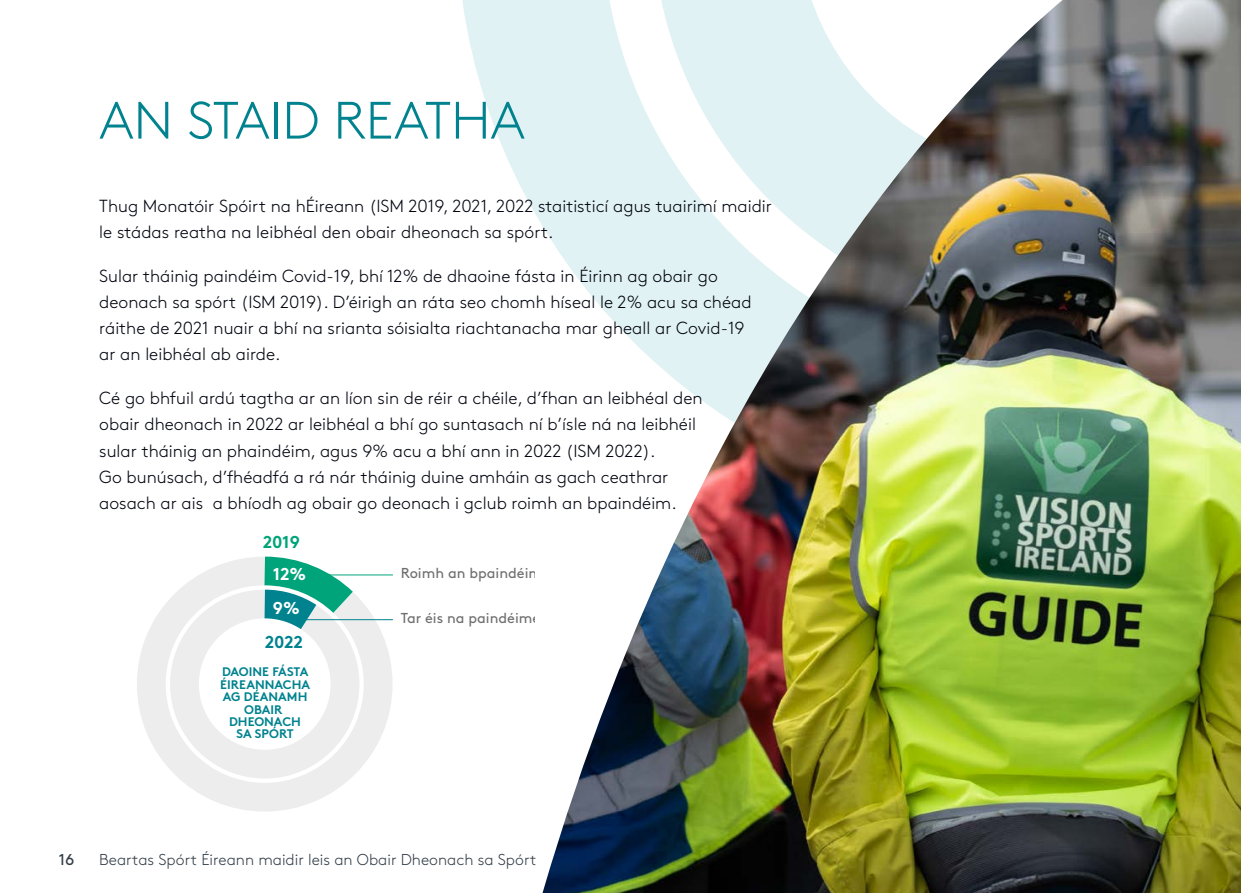
<style>
.page{position:relative;width:1241px;height:893px;background:#fff}
.page>*{position:absolute;margin:0;border:0;box-sizing:border-box;transform-origin:0 0}
.t1{font:300 52.5px "Brown Std";color:#00838f}
.t2{font:300 17.5px/26.2px "Brown Std";color:#00030f}
.t3{font:700 17.32px/33.9px "Brown Std";color:#fff}
.t4{font:700 17.32px "Brown Std";color:#00a47a}
.t5{font:700 17.32px "Brown Std";color:#00838f}
.t6{font:300 15.75px "Brown Std";color:#323e48}
.t7{font:15.75px "Brown Std";color:#323e48}
.t8{font:14.35px "Brown Std";color:#706f6f}
.t9{font:700 12.42px/12.4px "Brown Std";color:#00838f;text-align:center}
</style>
<div class="page">
<svg style="left:462px;top:0;width:72px;height:211px;fill:#e1f2f4"></svg>
<img style="left:542px;top:0;width:698px;height:893px">
<svg style="left:137px;top:560px;width:256px;height:252px"></svg>
<svg style="left:156px;top:575px;width:218px;height:218px"></svg>
<svg style="left:236px;top:556px;width:148px;height:101px"></svg>
<hr style="left:325px;top:575px;width:68px;height:1px;background:#00a47a">
<hr style="left:302px;top:619px;width:91px;height:1px;background:#00838f">
<p class="t1" style="left:99px;top:91px;width:427px">AN STAID REATHA</p>
<p class="t2" style="left:99px;top:193px;width:674px">Thug Monatóir Spóirt na hÉireann (ISM 2019, 2021, 2022 staitisticí agus tuairimí maidir le stádas reatha na leibhéal den obair dheonach sa spórt.</p>
<p class="t2" style="left:99px;top:263px;width:653px">Sular tháinig paindéim Covid-19, bhí 12% de dhaoine fásta in Éirinn ag obair go deonach sa spórt (ISM 2019). D’éirigh an ráta seo chomh híseal le 2% acu sa chéad ráithe de 2021 nuair a bhí na srianta sóisialta riachtanacha mar gheall ar Covid-19</p>
<p class="t2" style="left:99px;top:341px;width:183px">ar an leibhéal ab airde.</p>
<p class="t2" style="left:99px;top:385px;width:604px">Cé go bhfuil ardú tagtha ar an líon sin de réir a chéile, d’fhan an leibhéal den</p>
<p class="t2" style="left:99px;top:411px;width:598px">obair dheonach in 2022 ar leibhéal a bhí go suntasach ní b’ísle ná na leibhéil</p>
<p class="t2" style="left:99px;top:438px;width:557px">sular tháinig an phaindéim, agus 9% acu a bhí ann in 2022 (ISM 2022).</p>
<p class="t2" style="left:99px;top:464px;width:570px">Go bunúsach, d’fhéadfá a rá nár tháinig duine amháin as gach ceathrar</p>
<p class="t2" style="left:99px;top:490px;width:579px">aosach ar ais a bhíodh ag obair go deonach i gclub roimh an bpaindéim.</p>
<p class="t4" style="left:263px;top:532px;width:39px">2019</p>
<p class="t8" style="left:400px;top:565px;width:143px">Roimh an bpaindéim</p>
<p class="t3" style="left:273px;top:557px;width:35px">12%<br>9%</p>
<p class="t8" style="left:400px;top:610px;width:141px">Tar éis na paindéime</p>
<p class="t5" style="left:265px;top:631px;width:40px">2022</p>
<p class="t9" style="left:220px;top:666px;width:91px">DAOINE FÁSTA<br>ÉIREANNACHA<br>AG DÉANAMH<br>OBAIR<br>DHEONACH<br>SA SPÓRT</p>
<p class="t7" style="left:59px;top:850px;width:17px">16</p>
<p class="t6" style="left:99px;top:851px;width:438px">Beartas Spórt Éireann maidir leis an Obair Dheonach sa Spórt</p>
</div>
